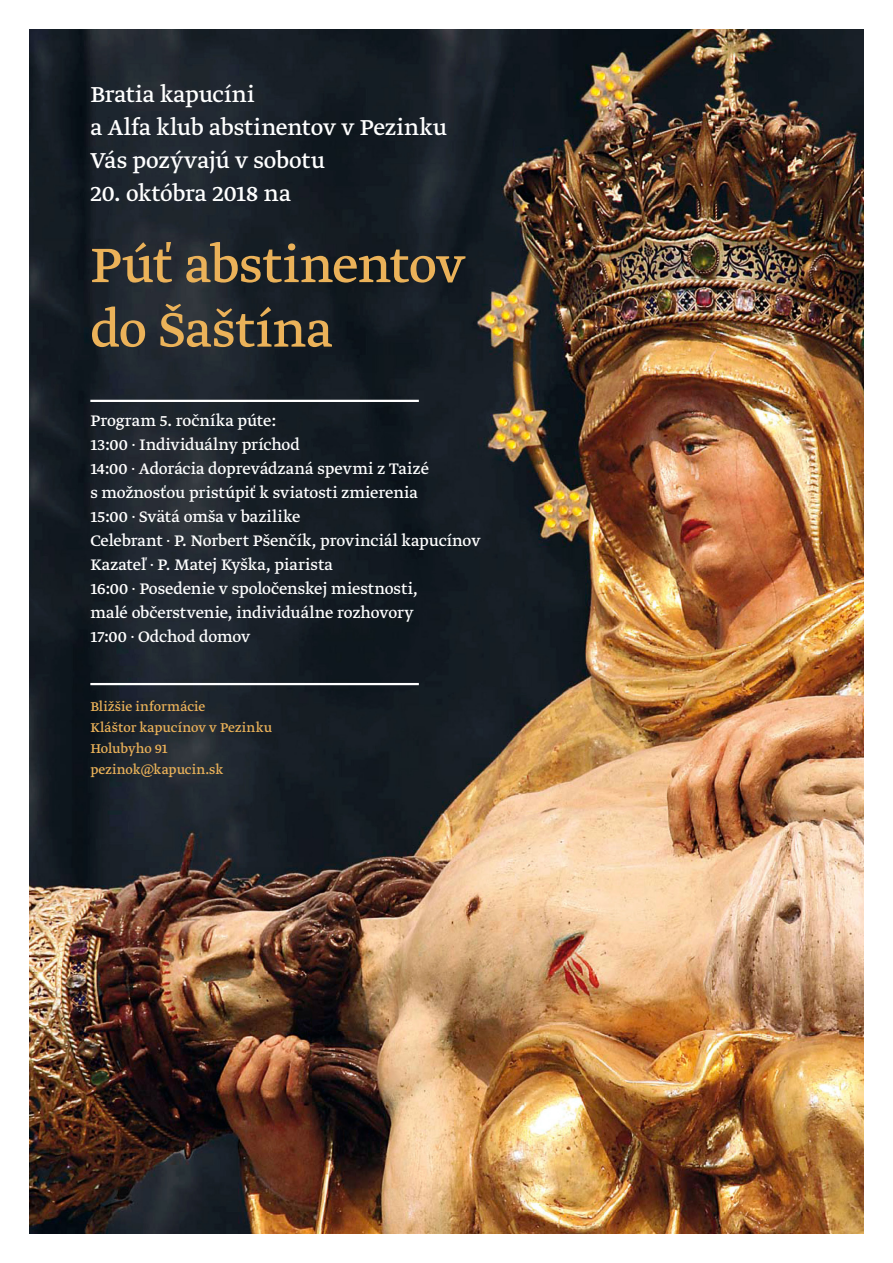
<style>
.page{position:relative;width:893px;height:1263px;background:#fff}
.page>*{position:absolute;margin:0;border:0;box-sizing:border-box;transform-origin:0 0}
.t1{font:57px "Greta Text Pro";letter-spacing:-.01em;color:#ebb259}
.t2{font:25.5px "Greta Text Pro";letter-spacing:-.005em;color:#fff}
.t3{font:18px "Greta Text Pro";letter-spacing:-.005em;color:#fff}
.t4{font:15px "Greta Text Pro";letter-spacing:.005em;color:#ebb259}
</style>
<div class="page">
<img style="left:30px;top:30px;width:833px;height:1203px">
<hr style="left:90px;top:400px;width:329px;height:2px;background:#fff">
<hr style="left:90px;top:683px;width:329px;height:2px;background:#fff">
<p class="t2" style="left:90px;top:79px;width:166px">Bratia kapucíni</p>
<p class="t2" style="left:90px;top:112px;width:358px">a Alfa klub abstinentov v Pezinku</p>
<p class="t2" style="left:90px;top:145px;width:236px">Vás pozývajú v sobotu</p>
<p class="t2" style="left:90px;top:178px;width:202px">20. októbra 2018 na</p>
<p class="t1" style="left:90px;top:230px;width:377px">Púť abstinentov</p>
<p class="t1" style="left:90px;top:294px;width:244px">do Šaštína</p>
<p class="t3" style="left:90px;top:410px;width:187px">Program 5. ročníka púte:</p>
<p class="t3" style="left:90px;top:434px;width:211px">13:00 ∙ Individuálny príchod</p>
<p class="t3" style="left:90px;top:458px;width:340px">14:00 ∙ Adorácia doprevádzaná spevmi z Taizé</p>
<p class="t3" style="left:90px;top:482px;width:329px">s možnosťou pristúpiť k sviatosti zmierenia</p>
<p class="t3" style="left:90px;top:506px;width:212px">15:00 ∙ Svätá omša v bazilike</p>
<p class="t3" style="left:90px;top:530px;width:392px">Celebrant ∙ P. Norbert Pšenčík, provinciál kapucínov</p>
<p class="t3" style="left:90px;top:554px;width:244px">Kazateľ ∙ P. Matej Kyška, piarista</p>
<p class="t3" style="left:90px;top:578px;width:329px">16:00 ∙ Posedenie v spoločenskej miestnosti,</p>
<p class="t3" style="left:90px;top:602px;width:325px">malé občerstvenie, individuálne rozhovory</p>
<p class="t3" style="left:90px;top:626px;width:162px">17:00 ∙ Odchod domov</p>
<p class="t4" style="left:90px;top:697px;width:117px">Bližšie informácie</p>
<p class="t4" style="left:90px;top:718px;width:183px">Kláštor kapucínov v Pezinku</p>
<p class="t4" style="left:90px;top:739px;width:79px">Holubyho 91</p>
<p class="t4" style="left:90px;top:760px;width:134px">pezinok@kapucin.sk</p>
</div>
